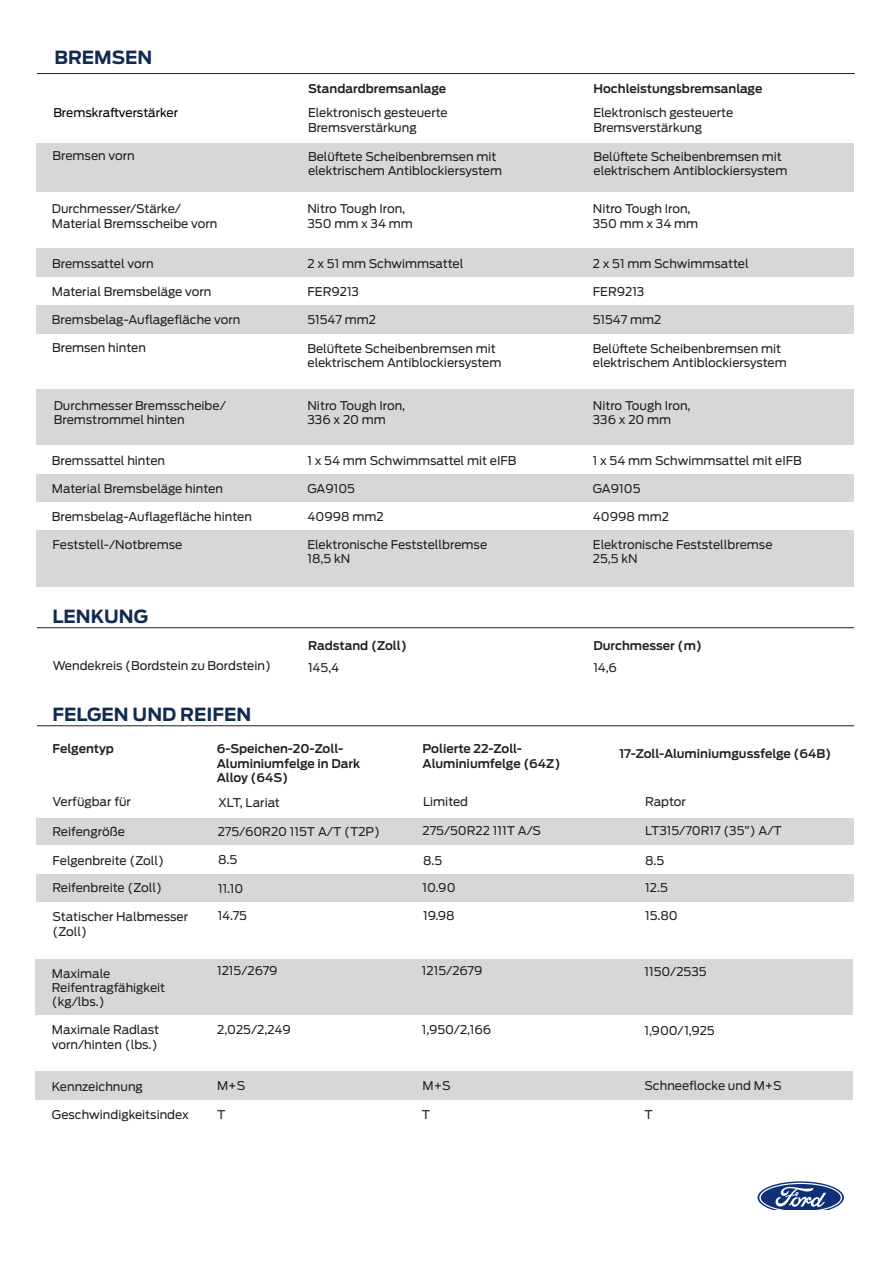
<style>
.page{position:relative;width:893px;height:1263px;background:#fff}
.page>*{position:absolute;margin:0;border:0;box-sizing:border-box;transform-origin:0 0}
.t1{font:700 18px "Ford Antenna";color:#102b4f}
.t2{font:12px/14.4px "Ford Antenna";color:#231f20}
.t3{font:600 12px/14.4px "Ford Antenna";color:#231f20}
.t4{font:12px "Ford Antenna";color:#000001}
</style>
<div class="page">
<hr style="left:37px;top:73px;width:818px;height:1px;background:#231f20">
<div style="left:36px;top:143px;width:818px;height:48px;background:#d7d8d6"></div>
<div style="left:36px;top:249px;width:817px;height:28px;background:#d7d8d6"></div>
<div style="left:36px;top:305px;width:817px;height:29px;background:#d7d8d6"></div>
<hr style="left:37px;top:627px;width:817px;height:1px;background:#231f20">
<hr style="left:37px;top:725px;width:817px;height:1px;background:#231f20">
<div style="left:36px;top:389px;width:817px;height:57px;background:#d7d8d6"></div>
<div style="left:36px;top:474px;width:817px;height:28px;background:#d7d8d6"></div>
<div style="left:36px;top:531px;width:817px;height:56px;background:#d7d8d6"></div>
<div style="left:36px;top:817px;width:817px;height:29px;background:#d7d8d6"></div>
<div style="left:36px;top:874px;width:817px;height:28px;background:#d7d8d6"></div>
<div style="left:36px;top:959px;width:817px;height:56px;background:#d7d8d6"></div>
<div style="left:36px;top:1071px;width:817px;height:29px;background:#d7d8d6"></div>
<svg style="left:757px;top:1181px;width:87px;height:33px"></svg>
<svg style="left:759px;top:1183px;width:83px;height:27px"></svg>
<div style="left:54px;top:1210px;width:817px;height:29px;background:#fff"></div>
<p class="t1" style="left:54px;top:41px;width:99px">BREMSEN</p>
<p class="t4" style="left:53px;top:103px;width:126px">Bremskraftverstärker</p>
<p class="t2" style="left:53px;top:147px;width:84px">Bremsen vorn</p>
<p class="t2" style="left:52px;top:200px;width:167px">Durchmesser/Stärke/<br>Material Bremsscheibe vorn</p>
<p class="t2" style="left:52px;top:255px;width:103px">Bremssattel vorn</p>
<p class="t2" style="left:52px;top:283px;width:161px">Material Bremsbeläge vorn</p>
<p class="t2" style="left:52px;top:311px;width:190px">Bremsbelag-Auflagefläche vorn</p>
<p class="t2" style="left:52px;top:339px;width:95px">Bremsen hinten</p>
<p class="t2" style="left:54px;top:397px;width:174px">Durchmesser Bremsscheibe/<br>Bremstrommel hinten</p>
<p class="t2" style="left:52px;top:452px;width:115px">Bremssattel hinten</p>
<p class="t2" style="left:52px;top:480px;width:172px">Material Bremsbeläge hinten</p>
<p class="t2" style="left:52px;top:508px;width:202px">Bremsbelag-Auflagefläche hinten</p>
<p class="t2" style="left:53px;top:536px;width:131px">Feststell-/Notbremse</p>
<p class="t1" style="left:52px;top:600px;width:97px">LENKUNG</p>
<p class="t3" style="left:308px;top:80px;width:140px">Standardbremsanlage</p>
<p class="t3" style="left:593px;top:80px;width:170px">Hochleistungsbremsanlage</p>
<p class="t2" style="left:308px;top:104px;width:141px">Elektronisch gesteuerte<br>Bremsverstärkung</p>
<p class="t2" style="left:308px;top:148px;width:195px">Belüftete Scheibenbremsen mit elektrischem Antiblockiersystem</p>
<p class="t2" style="left:307px;top:200px;width:99px">Nitro Tough Iron,</p>
<p class="t2" style="left:307px;top:215px;width:107px">350 mm x 34 mm</p>
<p class="t2" style="left:307px;top:255px;width:157px">2 x 51 mm Schwimmsattel</p>
<p class="t2" style="left:307px;top:283px;width:53px">FER9213</p>
<p class="t2" style="left:307px;top:311px;width:70px">51547 mm2</p>
<p class="t2" style="left:307px;top:340px;width:195px">Belüftete Scheibenbremsen mit elektrischem Antiblockiersystem</p>
<p class="t2" style="left:307px;top:397px;width:99px">Nitro Tough Iron,</p>
<p class="t2" style="left:307px;top:411px;width:80px">336 x 20 mm</p>
<p class="t2" style="left:307px;top:452px;width:210px">1 x 54 mm Schwimmsattel mit eIFB</p>
<p class="t2" style="left:307px;top:480px;width:49px">GA9105</p>
<p class="t2" style="left:307px;top:508px;width:78px">40998 mm2</p>
<p class="t2" style="left:307px;top:536px;width:181px">Elektronische Feststellbremse<br>18,5 kN</p>
<p class="t3" style="left:308px;top:637px;width:100px">Radstand (Zoll)</p>
<p class="t2" style="left:593px;top:104px;width:141px">Elektronisch gesteuerte<br>Bremsverstärkung</p>
<p class="t2" style="left:593px;top:148px;width:195px">Belüftete Scheibenbremsen mit elektrischem Antiblockiersystem</p>
<p class="t2" style="left:593px;top:200px;width:99px">Nitro Tough Iron,</p>
<p class="t2" style="left:593px;top:215px;width:107px">350 mm x 34 mm</p>
<p class="t2" style="left:593px;top:255px;width:157px">2 x 51 mm Schwimmsattel</p>
<p class="t2" style="left:593px;top:283px;width:53px">FER9213</p>
<p class="t2" style="left:593px;top:311px;width:70px">51547 mm2</p>
<p class="t2" style="left:593px;top:340px;width:195px">Belüftete Scheibenbremsen mit elektrischem Antiblockiersystem</p>
<p class="t2" style="left:593px;top:397px;width:99px">Nitro Tough Iron,</p>
<p class="t2" style="left:593px;top:411px;width:80px">336 x 20 mm</p>
<p class="t2" style="left:593px;top:452px;width:210px">1 x 54 mm Schwimmsattel mit eIFB</p>
<p class="t2" style="left:593px;top:480px;width:49px">GA9105</p>
<p class="t2" style="left:593px;top:508px;width:78px">40998 mm2</p>
<p class="t2" style="left:593px;top:536px;width:181px">Elektronische Feststellbremse<br>25,5 kN</p>
<p class="t3" style="left:593px;top:637px;width:110px">Durchmesser (m)</p>
<p class="t2" style="left:53px;top:657px;width:220px">Wendekreis (Bordstein zu Bordstein)</p>
<p class="t1" style="left:52px;top:698px;width:200px">FELGEN UND REIFEN</p>
<p class="t3" style="left:53px;top:741px;width:63px">Felgentyp</p>
<p class="t2" style="left:308px;top:659px;width:33px">145,4</p>
<p class="t2" style="left:593px;top:659px;width:25px">14,6</p>
<p class="t3" style="left:217px;top:741px;width:145px">6-Speichen-20-Zoll-<br>Aluminiumfelge in Dark<br>Alloy (64S)</p>
<p class="t3" style="left:423px;top:741px;width:139px">Polierte 22-Zoll-<br>Aluminiumfelge (64Z)</p>
<p class="t3" style="left:620px;top:745px;width:213px">17-Zoll-Aluminiumgussfelge (64B)</p>
<p class="t2" style="left:53px;top:793px;width:80px">Verfügbar für</p>
<p class="t2" style="left:218px;top:794px;width:63px">XLT, Lariat</p>
<p class="t2" style="left:645px;top:793px;width:42px">Raptor</p>
<p class="t2" style="left:423px;top:793px;width:46px">Limited</p>
<p class="t2" style="left:53px;top:823px;width:74px">Reifengröße</p>
<p class="t2" style="left:53px;top:852px;width:113px">Felgenbreite (Zoll)</p>
<p class="t2" style="left:53px;top:879px;width:111px">Reifenbreite (Zoll)</p>
<p class="t2" style="left:53px;top:908px;width:137px">Statischer Halbmesser (Zoll)</p>
<p class="t2" style="left:52px;top:964px;width:115px">Maximale<br>Reifentragfähigkeit</p>
<p class="t2" style="left:52px;top:993px;width:54px">(kg/lbs.)</p>
<p class="t2" style="left:218px;top:823px;width:164px">275/60R20 115T A/T (T2P)</p>
<p class="t2" style="left:218px;top:851px;width:21px">8.5</p>
<p class="t2" style="left:218px;top:880px;width:27px">11.10</p>
<p class="t2" style="left:218px;top:907px;width:31px">14.75</p>
<p class="t2" style="left:423px;top:822px;width:120px">275/50R22 111T A/S</p>
<p class="t2" style="left:423px;top:852px;width:21px">8.5</p>
<p class="t2" style="left:423px;top:879px;width:35px">10.90</p>
<p class="t2" style="left:423px;top:907px;width:33px">19.98</p>
<p class="t2" style="left:645px;top:822px;width:138px">LT315/70R17 (35”) A/T</p>
<p class="t2" style="left:645px;top:852px;width:21px">8.5</p>
<p class="t2" style="left:645px;top:879px;width:24px">12.5</p>
<p class="t2" style="left:645px;top:907px;width:34px">15.80</p>
<p class="t2" style="left:217px;top:962px;width:62px">1215/2679</p>
<p class="t2" style="left:644px;top:963px;width:64px">1150/2535</p>
<p class="t2" style="left:422px;top:962px;width:62px">1215/2679</p>
<p class="t2" style="left:52px;top:1021px;width:109px">Maximale Radlast vorn/hinten (lbs.)</p>
<p class="t2" style="left:217px;top:1021px;width:75px">2,025/2,249</p>
<p class="t2" style="left:644px;top:1022px;width:72px">1,900/1,925</p>
<p class="t2" style="left:52px;top:1077px;width:93px">Kennzeichnung</p>
<p class="t2" style="left:52px;top:1106px;width:138px">Geschwindigkeitsindex</p>
<p class="t2" style="left:422px;top:1021px;width:71px">1,950/2,166</p>
<p class="t2" style="left:644px;top:1077px;width:139px">Schneeflocke und M+S</p>
<p class="t2" style="left:644px;top:1106px;width:10px">T</p>
<p class="t2" style="left:217px;top:1077px;width:30px">M+S</p>
<p class="t2" style="left:217px;top:1106px;width:10px">T</p>
<p class="t2" style="left:422px;top:1077px;width:30px">M+S</p>
<p class="t2" style="left:422px;top:1106px;width:10px">T</p>
</div>
